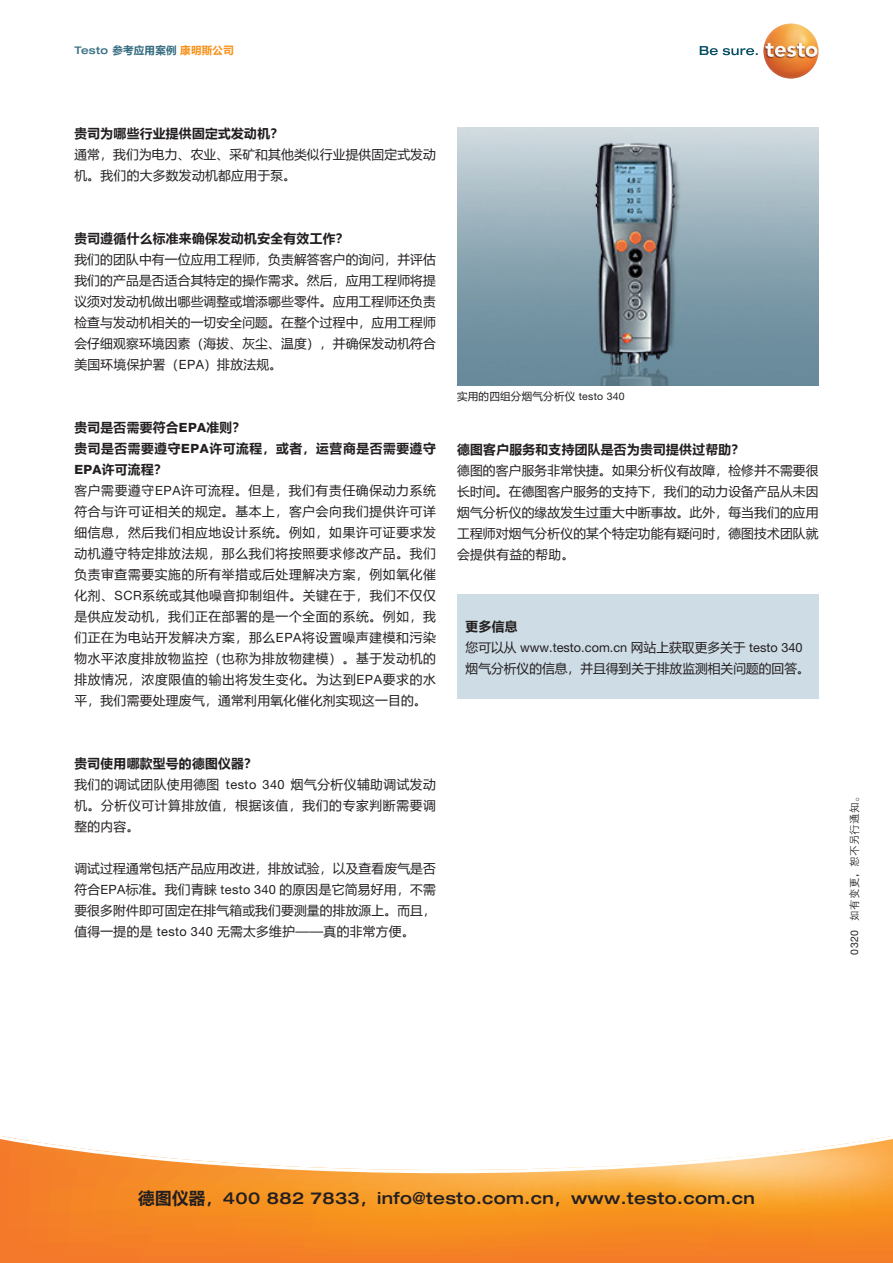
<style>
.page{position:relative;width:893px;height:1263px;background:#fff}
.page>*{position:absolute;margin:0;border:0;box-sizing:border-box;transform-origin:0 0}
.www_testo_de{font:500 expanded 16.5px "Helvetica Neue LTW1 G";letter-spacing:.025em;color:#231f20}
.Copy_8_5_pt{font:12.75px/21px "Microsoft Ya Hei";letter-spacing:.025em;color:#231f20;text-align:justify}
.Copy_7_pt{font:700 12.75px "Microsoft Ya Hei";letter-spacing:.025em;color:#231f20}
.Copy_7_pt-2{font:12.75px/21px "Microsoft Ya Hei";color:#231f20}
.Copy_7_pt-3{font:700 12.75px/21px "Microsoft Ya Hei";letter-spacing:.045em;color:#231f20}
.Copy_8_5_pt-2{font:10.5px "Microsoft Ya Hei";letter-spacing:.025em;color:#231f20}
.Geraetename_im_Kopfb{font:700 10.5px "Microsoft Ya Hei";letter-spacing:.025em;color:#356c81}
.Copy_7_pt-4{font:10.5px "FZZDXJW GB1 0";letter-spacing:.025em;color:#231f20}
.s1{font-family:"Helvetica Neue LTW1 G";font-weight:500;font-stretch:expanded}
.s2{color:#f7931d}
.s3{font-family:"Helvetica Neue LTW1 G"}
.s4{font-family:"Helvetica Neue LTW1 G";font-weight:800}
.s5{font-family:"Microsoft Ya Hei";font-weight:700;font-stretch:normal}
</style>
<div class="page">
<svg style="left:0;top:1136px;width:893px;height:127px"></svg>
<svg style="left:700px;top:46px;width:58px;height:9px"></svg>
<img style="left:763px;top:23px;width:56px;height:56px;border-radius:28px">
<div style="left:457px;top:594px;width:362px;height:105px;background:#cedce5"></div>
<img style="left:457px;top:128px;width:362px;height:258px">
<p class="Geraetename_im_Kopfb" style="left:74px;top:43px;width:161px"><span class="s1">Testo</span> 参考应用案例<span class="s2">康明斯公司</span></p>
<p class="Copy_7_pt" style="left:74px;top:124px;width:210px">贵司为哪些行业提供固定式发动机？</p>
<p class="Copy_8_5_pt" style="left:74px;top:143px;width:363px">通常，我们为电力、农业、采矿和其他类似行业提供固定式发动机。我们的大多数发动机都应用于泵。</p>
<p class="Copy_7_pt" style="left:74px;top:229px;width:276px">贵司遵循什么标准来确保发动机安全有效工作？</p>
<p class="Copy_8_5_pt" style="left:74px;top:248px;width:363px">我们的团队中有一位应用工程师，负责解答客户的询问，并评估我们的产品是否适合其特定的操作需求。然后，应用工程师将提议须对发动机做出哪些调整或增添哪些零件。应用工程师还负责检查与发动机相关的一切安全问题。在整个过程中，应用工程师会仔细观察环境因素（海拔、灰尘、温度），并确保发动机符合美国环境保护署（<span class="s3">EPA</span>）排放法规。</p>
<p class="Copy_7_pt" style="left:74px;top:418px;width:172px">贵司是否需要符合<span class="s4">EPA</span>准则？</p>
<p class="Copy_7_pt-3" style="left:74px;top:437px;width:363px">贵司是否需要遵守<span class="s4">EPA</span>许可流程，或者，运营商是否需要遵守<br><span class="s4">EPA</span>许可流程？</p>
<p class="Copy_8_5_pt" style="left:74px;top:479px;width:363px">客户需要遵守<span class="s3">EPA</span>许可流程。但是，我们有责任确保动力系统符合与许可证相关的规定。基本上，客户会向我们提供许可详细信息，然后我们相应地设计系统。例如，如果许可证要求发动机遵守特定排放法规，那么我们将按照要求修改产品。我们负责审查需要实施的所有举措或后处理解决方案，例如氧化催化剂、<span class="s3">SCR</span>系统或其他噪音抑制组件。关键在于，我们不仅仅是供应发动机，我们正在部署的是一个全面的系统。例如，我们正在为电站开发解决方案，那么<span class="s3">EPA</span>将设置噪声建模和污染物水平浓度排放物监控（也称为排放物建模）。基于发动机的排放情况，浓度限值的输出将发生变化。为达到<span class="s3">EPA</span>要求的水平，我们需要处理废气，通常利用氧化催化剂实现这一目的。</p>
<p class="Copy_7_pt" style="left:74px;top:754px;width:184px">贵司使用哪款型号的德图仪器？</p>
<p class="Copy_8_5_pt" style="left:74px;top:773px;width:363px">我们的调试团队使用德图 <span class="s3">testo 340</span> 烟气分析仪辅助调试发动机。分析仪可计算排放值，根据该值，我们的专家判断需要调整的内容。</p>
<p class="Copy_8_5_pt" style="left:74px;top:857px;width:363px">调试过程通常包括产品应用改进，排放试验，以及查看废气是否符合<span class="s3">EPA</span>标准。我们青睐 <span class="s3">testo 340</span> 的原因是它简易好用，不需要很多附件即可固定在排气箱或我们要测量的排放源上。而且，值得一提的是 <span class="s3">testo 340</span> 无需太多维护——真的非常方便。</p>
<p class="Copy_8_5_pt-2" style="left:457px;top:389px;width:169px">实用的四组分烟气分析仪 <span class="s3">testo 340</span></p>
<p class="Copy_7_pt" style="left:457px;top:440px;width:289px">德图客户服务和支持团队是否为贵司提供过帮助？</p>
<p class="Copy_8_5_pt" style="left:457px;top:459px;width:363px">德图的客户服务非常快捷。如果分析仪有故障，检修并不需要很长时间。在德图客户服务的支持下，我们的动力设备产品从未因烟气分析仪的缘故发生过重大中断事故。此外，每当我们的应用工程师对烟气分析仪的某个特定功能有疑问时，德图技术团队就会提供有益的帮助。</p>
<p class="Copy_7_pt" style="left:466px;top:617px;width:53px">更多信息</p>
<p class="Copy_7_pt-2" style="left:466px;top:636px;width:346px">您可以从 <span class="s3">www.testo.com.cn</span> 网站上获取更多关于 <span class="s3">testo 340</span>烟气分析仪的信息，并且得到关于排放监测相关问题的回答。</p>
<p class="Copy_7_pt-4" style="left:849px;top:954px;width:164px;rotate:-90deg"><span class="s3">0320</span> 如有变更，恕不另行通知。</p>
<p class="www_testo_de" style="left:138px;top:1187px;width:618px"><span class="s5">德图仪器，</span>400 882 7833<span class="s5">，</span>info@testo.com.cn<span class="s5">，</span>www.testo.com.cn</p>
</div>
